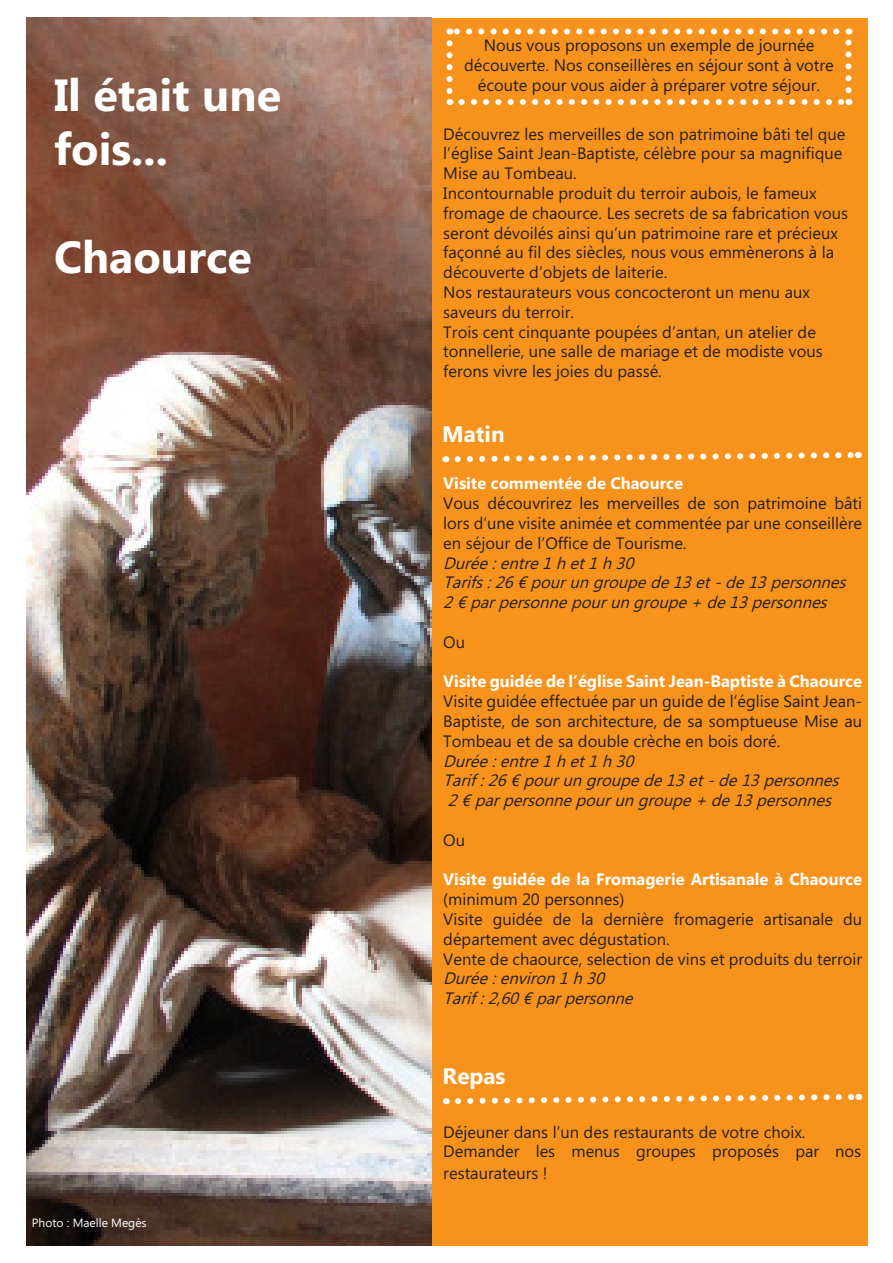
<style>
.page{position:relative;width:893px;height:1263px;background:#fff}
.page>*{position:absolute;margin:0;border:0;box-sizing:border-box;transform-origin:0 0}
.t1{font:700 45px/54px "Microsoft Phags Pa";color:#fff}
.t2{font:700 22.5px "Microsoft Phags Pa";color:#fff}
.t3{font:16.5px/19.8px "Microsoft Phags Pa";color:#231f20}
.t4{font:italic 16.5px "Microsoft Phags Pa";color:#231f20}
.t5{font:700 16.5px/19.8px "Microsoft Phags Pa";color:#fff}
.t6{font:12px "Microsoft Phags Pa";color:#fff}
.s1{font-weight:400;color:#231f20}
</style>
<div class="page">
<img style="left:27px;top:17px;width:405px;height:1228px">
<div style="left:432px;top:18px;width:435px;height:1227px;background:#f7931d"></div>
<svg style="left:445px;top:452px;width:414px;height:11px"></svg>
<svg style="left:446px;top:1093px;width:413px;height:12px"></svg>
<svg style="left:462px;top:99px;width:380px;height:6px"></svg>
<svg style="left:456px;top:28px;width:380px;height:6px"></svg>
<svg style="left:446px;top:43px;width:6px;height:62px"></svg>
<svg style="left:845px;top:28px;width:6px;height:62px"></svg>
<p class="t1" style="left:54px;top:66px;width:229px">Il était une fois...</p>
<p class="t1" style="left:54px;top:228px;width:199px">Chaource</p>
<p class="t6" style="left:32px;top:1214px;width:116px">Photo : Maelle Megès</p>
<p class="t3" style="left:484px;top:35px;width:332px">Nous vous proposons un exemple de journée</p>
<p class="t3" style="left:464px;top:55px;width:371px;text-align:center">découverte. Nos conseillères en séjour sont à votre écoute pour vous aider à préparer votre séjour.</p>
<p class="t3" style="left:443px;top:123px;width:404px">Découvrez les merveilles de son patrimoine bâti tel que l’église Saint Jean-Baptiste, célèbre pour sa magnifique<br>Mise au Tombeau.</p>
<p class="t3" style="left:443px;top:182px;width:406px">Incontournable produit du terroir aubois, le fameux fromage de chaource. Les secrets de sa fabrication vous seront dévoilés ainsi qu’un patrimoine rare et précieux façonné au fil des siècles, nous vous emmènerons à la découverte d’objets de laiterie.</p>
<p class="t3" style="left:443px;top:281px;width:368px">Nos restaurateurs vous concocteront un menu aux saveurs du terroir.</p>
<p class="t3" style="left:443px;top:321px;width:381px">Trois cent cinquante poupées d’antan, un atelier de tonnellerie, une salle de mariage et de modiste vous ferons vivre les joies du passé.</p>
<p class="t2" style="left:442px;top:418px;width:64px">Matin</p>
<p class="t5" style="left:443px;top:473px;width:241px">Visite commentée de Chaource</p>
<p class="t3" style="left:443px;top:493px;width:420px;text-align:justify">Vous découvrirez les merveilles de son patrimoine bâti lors d’une visite animée et commentée par une conseillère en séjour de l’Office de Tourisme.</p>
<p class="t4" style="left:443px;top:551px;width:197px">Durée:entre1het1h30</p>
<p class="t4" style="left:443px;top:571px;width:409px">Tarifs:26€pourungroupede13et-de13personnes</p>
<p class="t4" style="left:443px;top:591px;width:390px">2€parpersonnepourungroupe+ de13personnes</p>
<p class="t3" style="left:443px;top:631px;width:23px">Ou</p>
<p class="t5" style="left:443px;top:671px;width:420px">Visite guidée de l’église Saint Jean-Baptiste à Chaource</p>
<p class="t3" style="left:443px;top:691px;width:420px;text-align:justify">Visite guidée effectuée par un guide de l’église Saint Jean-Baptiste, de son architecture, de sa somptueuse Mise au Tombeau et de sa double crèche en bois doré.</p>
<p class="t4" style="left:443px;top:749px;width:197px">Durée:entre1het1h30</p>
<p class="t4" style="left:443px;top:769px;width:402px">Tarif:26€pourungroupede13et-de13personnes</p>
<p class="t4" style="left:448px;top:789px;width:390px">2€parpersonnepourungroupe+ de13personnes</p>
<p class="t3" style="left:443px;top:829px;width:23px">Ou</p>
<p class="t5" style="left:443px;top:869px;width:420px">Visite guidée de la Fromagerie Artisanale à Chaource <span class="s1">(minimum 20 personnes)</span></p>
<p class="t3" style="left:443px;top:908px;width:420px">Visite guidée de la dernière fromagerie artisanale du département avec dégustation.</p>
<p class="t3" style="left:443px;top:948px;width:420px">Vente de chaource, selection de vins et produits du terroir</p>
<p class="t4" style="left:443px;top:967px;width:168px">Durée:environ1h30</p>
<p class="t4" style="left:443px;top:987px;width:196px">Tarif:2,60€parpersonne</p>
<p class="t2" style="left:443px;top:1060px;width:64px">Repas</p>
<p class="t3" style="left:443px;top:1121px;width:364px">Déjeuner dans l’un des restaurants de votre choix.</p>
<p class="t3" style="left:443px;top:1140px;width:419px;line-height:21.6px">Demander les menus groupes proposés par nos restaurateurs !</p>
</div>
